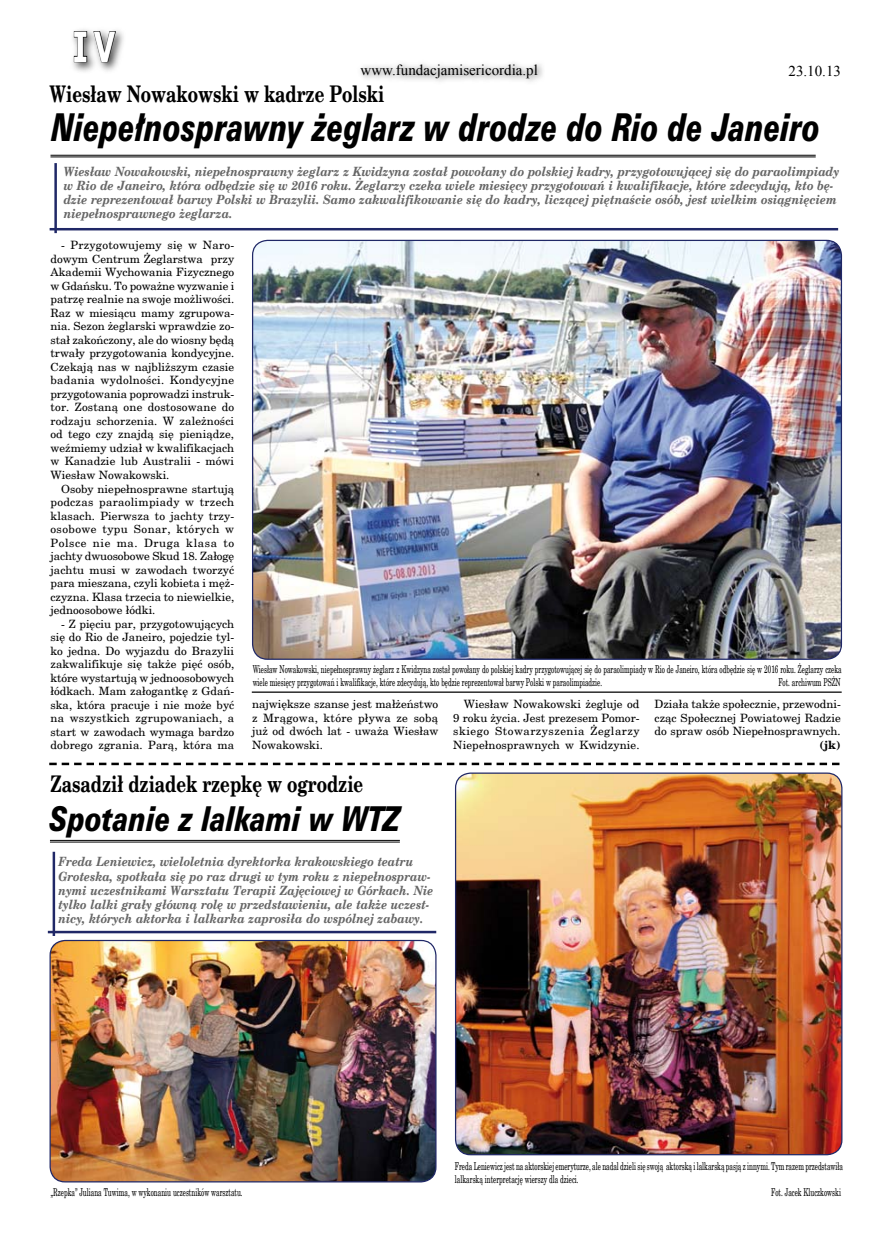
<style>
.page{position:relative;width:886px;height:1241px;background:#fff}
.page>*{position:absolute;margin:0;border:0;box-sizing:border-box;transform-origin:0 0}
.t1{font:italic 35px "Zurich Blk PL";color:#000;scale:.71 1}
.t2{font:italic 31.25px "Zurich Blk PL";color:#000;scale:.75 1}
.t3{font:700 30px "Verdana";color:#fff;scale:.7 1}
.t4{font:700 22.5px "New Brunswick";color:#000;scale:.75 1}
.t5{font:15px "Times New Roman";color:#000}
.t6{font:italic 700 12.5px/14.1px "New Brunswick";color:#666;scale:.9 1}
.t7{font:italic 700 12.5px/14.1px "New Brunswick";color:#666;scale:.89 1}
.t8{font:11.25px/13.5px "New Brunswick";color:#000;text-align:justify}
.t9{font:700 11.25px "New Brunswick";color:#000;scale:1.05 1}
.t10{font:10.62px/12.9px "New Brunswick";color:#000;scale:.6 1}
.s1{font-size:41.25px}
</style>
<div class="page">
<div style="left:68px;top:25px;width:60px;height:50px;background:#000;opacity:.75"></div>
<svg style="left:68px;top:31px;width:60px;height:31px"></svg>
<div style="left:356px;top:59px;width:190px;height:27px;background:#000;opacity:.75"></div>
<hr style="left:54px;top:163px;width:3px;height:70px;background:#202867">
<hr style="left:50px;top:155px;width:766px;height:1px;background:#000">
<hr style="left:50px;top:156px;width:766px;height:1px;background:#000">
<hr style="left:50px;top:228px;width:788px;height:2px;background:#202867">
<hr style="left:252px;top:691px;width:590px;height:1px;background:#000">
<svg style="left:49px;top:762px;width:790px;height:3px"></svg>
<img style="left:253px;top:240px;width:588px;height:419px;border-radius:15px">
<hr style="left:53px;top:851px;width:2px;height:84px;background:#202867">
<hr style="left:48px;top:930px;width:388px;height:3px;background:#202867">
<img style="left:455px;top:773px;width:387px;height:381px;border-radius:15px">
<img style="left:50px;top:940px;width:386px;height:241px;border-radius:15px">
<div style="left:50px;top:939px;width:386px;height:243px;border:1px solid #202867;border-radius:15px"></div>
<hr style="left:50px;top:839px;width:350px;height:1px;background:#000">
<hr style="left:50px;top:841px;width:350px;height:1px;background:#000">
<h3 class="t3" style="left:48px;top:31px;width:98px">str. <span class="s1">I V</span></h3>
<h3 class="t5" style="left:361px;top:59px;width:179px">www.fundacjamisericordia.pl</h3>
<h3 class="t5" style="left:788px;top:61px;width:54px">23.10.13</h3>
<h3 class="t4" style="left:50px;top:80px;width:448px">Wiesław Nowakowski w kadrze Polski</h3>
<h1 class="t1" style="left:52px;top:103px;width:1084px">Niepełnosprawny żeglarz w drodze do Rio de Janeiro</h1>
<p class="t6" style="left:64px;top:164px;width:863px">Wiesław Nowakowski, niepełnosprawny żeglarz z Kwidzyna został powołany do polskiej kadry, przygotowującej się do paraolimpiady w Rio de Janeiro, która odbędzie się w 2016 roku. Żeglarzy czeka wiele miesięcy przygotowań i kwalifikacje, które zdecydują, kto bę&shy;dzie reprezentował barwy Polski w Brazylii. Samo zakwalifikowanie się do kadry, liczącej piętnaście osób, jest wielkim osiągnięciem niepełnosprawnego żeglarza.</p>
<p class="t8" style="left:50px;top:238px;width:185px;text-indent:11px">- Przygotowujemy się w Naro&shy;dowym Centrum Żeglarstwa przy Akademii Wychowania Fizycznego w Gdańsku. To poważne wyzwanie i patrzę realnie na swoje możliwości.<br>Raz w miesiącu mamy zgrupowa&shy;nia. Sezon żeglarski wprawdzie zo&shy;stał zakończony, ale do wiosny będą trwały przygotowania kondycyjne.<br>Czekają nas w najbliższym czasie badania wydolności. Kondycyjne przygotowania poprowadzi instruk&shy;tor. Zostaną one dostosowane do rodzaju schorzenia. W zależności od tego czy znajdą się pieniądze, weźmiemy udział w kwalifikacjach w Kanadzie lub Australii - mówi Wiesław Nowakowski.</p>
<p class="t8" style="left:50px;top:481px;width:185px;text-indent:11px">Osoby niepełnosprawne startują podczas paraolimpiady w trzech klasach. Pierwsza to jachty trzy&shy;osobowe typu Sonar, których w Polsce nie ma. Druga klasa to jachty dwuosobowe Skud 18. Załogę jachtu musi w zawodach tworzyć para mieszana, czyli kobieta i męż&shy;czyzna. Klasa trzecia to niewielkie, jednoosobowe łódki.</p>
<p class="t8" style="left:50px;top:616px;width:185px;text-indent:11px">- Z pięciu par, przygotowujących się do Rio de Janeiro, pojedzie tyl&shy;ko jedna. Do wyjazdu do Brazylii zakwalifikuje się także pięć osób, które wystartują w jednoosobowych łódkach. Mam załogantkę z Gdań&shy;ska, która pracuje i nie może być na wszystkich zgrupowaniach, a start w zawodach wymaga bardzo dobrego zgrania. Parą, która ma</p>
<p class="t10" style="left:253px;top:662px;width:983px">Wiesław Nowakowski, niepełnosprawny żeglarz z Kwidzyna został powołany do polskiej kadry przygotowującej się do paraolimpiady w Rio de Janeiro, która odbędzie się w 2016 roku. Żeglarzy czeka wiele miesięcy przygotowań i kwalifikacje, które zdecydują, kto będzie reprezentował barwy Polski w paraolimpiadzie.</p>
<p class="t10" style="left:778px;top:675px;width:106px">Fot. archiwum PSŻN</p>
<p class="t8" style="left:252px;top:697px;width:188px">największe szanse jest małżeństwo z Mrągowa, które pływa ze sobą już od dwóch lat - uważa Wiesław Nowakowski.</p>
<p class="t8" style="left:453px;top:697px;width:188px;text-indent:11px">Wiesław Nowakowski żegluje od 9 roku życia. Jest prezesem Pomor&shy;skiego Stowarzyszenia Żeglarzy Niepełnosprawnych w Kwidzynie.</p>
<p class="t8" style="left:654px;top:697px;width:188px">Działa także społecznie, przewodni&shy;cząc Społecznej Powiatowej Radzie do spraw osób Niepełnosprawnych.</p>
<p class="t9" style="left:819px;top:737px;width:22px">(jk)</p>
<h3 class="t4" style="left:50px;top:769px;width:418px">Zasadził dziadek rzepkę w ogrodzie</h3>
<h2 class="t2" style="left:50px;top:797px;width:469px">Spotanie z lalkami w WTZ</h2>
<p class="t7" style="left:58px;top:854px;width:423px">Freda Leniewicz, wieloletnia dyrektorka krakowskiego teatru Groteska, spotkała się po raz drugi w tym roku z niepełnospraw&shy;nymi uczestnikami Warsztatu Terapii Zajęciowej w Górkach. Nie tylko lalki grały główną rolę w przedstawieniu, ale także uczest&shy;nicy, których aktorka i lalkarka zaprosiła do wspólnej zabawy.</p>
<p class="t10" style="left:455px;top:1159px;width:648px">Freda Leniewicz jest na aktorskiej emeryturze, ale nadal dzieli się swoją aktorską i lalkarską pasją z innymi. Tym razem przedstawiła lalkarską interpretację wierszy dla dzieci.</p>
<p class="t10" style="left:51px;top:1184px;width:321px">„Rzepka” Juliana Tuwima, w wykonaniu uczestników warsztatu.</p>
<p class="t10" style="left:771px;top:1185px;width:118px">Fot. Jacek Kluczkowski</p>
</div>
